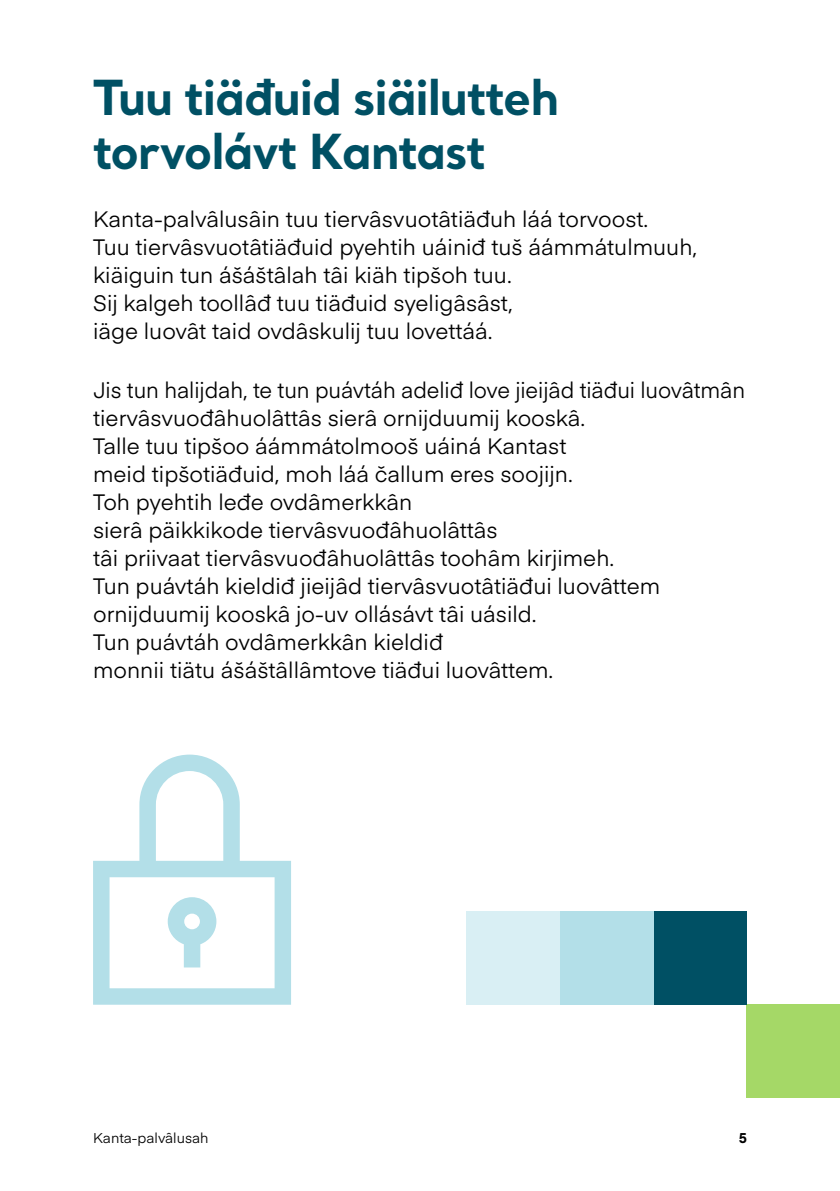
<style>
.page{position:relative;width:840px;height:1191px;background:#fff}
.page>*{position:absolute;margin:0;border:0;box-sizing:border-box;transform-origin:0 0}
.t1{font:700 48px/54px "Santral";letter-spacing:-.025em;color:#005064}
.Body_text_1{font:22px/28px "Eina 01";color:#000}
.t2{font:14px "Eina 01";color:#000}
.t3{font:700 14px "Eina 01";color:#000}
</style>
<div class="page">
<div style="left:466px;top:911px;width:93px;height:93px;background:#d9eff4"></div>
<div style="left:746px;top:1004px;width:93px;height:94px;background:#a5d867"></div>
<div style="left:653px;top:911px;width:93px;height:93px;background:#005064"></div>
<div style="left:559px;top:911px;width:94px;height:93px;background:#b3dfe8"></div>
<svg style="left:93px;top:754px;width:198px;height:250px"></svg>
<svg style="left:168px;top:897px;width:48px;height:70px"></svg>
<h2 class="t1" style="left:93px;top:69px;width:467px">Tuu tiäđuid siäilutteh torvolávt Kantast</h2>
<p class="Body_text_1" style="left:93px;top:204px;width:605px">Kanta-palvâlusâin tuu tiervâsvuotâtiäđuh láá torvoost.<br>Tuu tiervâsvuotâtiäđuid pyehtih uáiniđ tuš áámmátulmuuh, kiäiguin tun ášáštâlah tâi kiäh tipšoh tuu.<br>Sij kalgeh toollâđ tuu tiäđuid syeligâsâst,<br>iäge luovât taid ovdâskulij tuu lovettáá.</p>
<p class="Body_text_1" style="left:93px;top:374px;width:653px">Jis tun halijdah, te tun puávtáh adeliđ love jieijâd tiäđui luovâtmân tiervâsvuođâhuolâttâs sierâ ornijduumij kooskâ.<br>Talle tuu tipšoo áámmátolmooš uáiná Kantast<br>meid tipšotiäđuid, moh láá čallum eres soojijn.<br>Toh pyehtih leđe ovdâmerkkân<br>sierâ päikkikode tiervâsvuođâhuolâttâs<br>tâi priivaat tiervâsvuođâhuolâttâs toohâm kirjimeh.<br>Tun puávtáh kieldiđ jieijâd tiervâsvuotâtiäđui luovâttem ornijduumij kooskâ jo-uv ollásávt tâi uásild.<br>Tun puávtáh ovdâmerkkân kieldiđ<br>monnii tiätu ášáštâllâmtove tiäđui luovâttem.</p>
<p class="t2" style="left:93px;top:1127px;width:117px">Kanta-palvâlusah</p>
<p class="t3" style="left:738px;top:1127px;width:10px">5</p>
</div>
